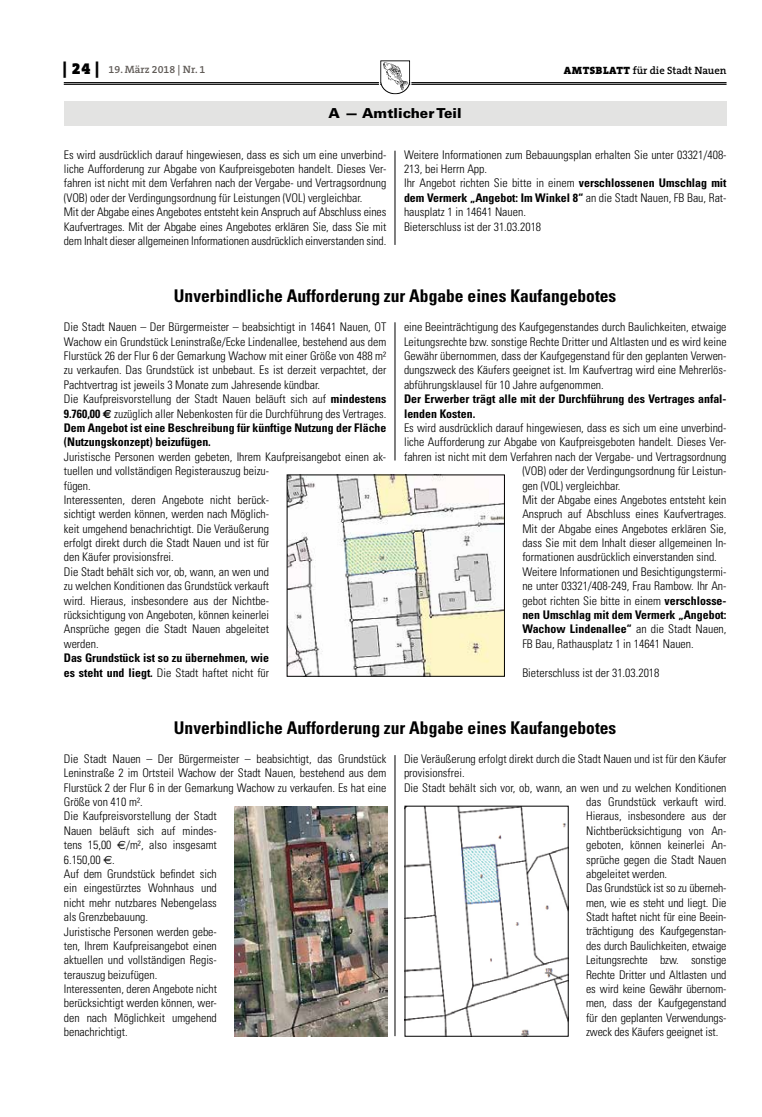
<style>
.page{position:relative;width:762px;height:1117px;background:#fff}
.page>*{position:absolute;margin:0;border:0;box-sizing:border-box;transform-origin:0 0}
.t1{font:700 condensed 17.5px "Univers";color:#000}
.t2{font:900 13.75px "Univers";letter-spacing:.005em;color:#000}
.t3{font:300 condensed 11.88px/14.4px "Univers";color:#000}
.t4{font:700 condensed 11.88px/14.4px "Univers";color:#000}
.t5{font:600 10.62px "The Serif B W6";color:#000}
.t6{font:600 10.62px "The Serif B W6";color:#615c58}
.s1{font-family:"The Serif B W9";font-weight:900;font-size:16.25px;color:#000}
.s2{font-family:"The Serif B W9";font-weight:900}
.s3{font-weight:700}
.s4{font-family:"Euro Sans Std";font-weight:700;font-stretch:normal}
.s5{font-weight:300}
.s6{font-family:"Euro Sans Std";font-weight:400;font-stretch:normal}
</style>
<div class="page">
<hr style="left:64px;top:82px;width:662px;height:1px;background:#000">
<hr style="left:64px;top:84px;width:662px;height:1px;background:#000">
<svg style="left:378px;top:60px;width:34px;height:35px"></svg>
<div style="left:64px;top:101px;width:662px;height:25px;background:#e3e3e2"></div>
<hr style="left:395px;top:151px;width:1px;height:94px;background:#000">
<img style="left:289px;top:476px;width:214px;height:198px">
<hr style="left:395px;top:322px;width:1px;height:138px;background:#000">
<img style="left:235px;top:806px;width:152px;height:230px">
<img style="left:407px;top:807px;width:159px;height:227px">
<hr style="left:395px;top:755px;width:1px;height:280px;background:#000">
<p class="t6" style="left:63px;top:63px;width:144px"><span class="s1">| 24 |</span> 19. März 2018 | Nr. 1</p>
<p class="t5" style="left:564px;top:63px;width:164px"><span class="s2">AMTSBLATT</span> für die Stadt Nauen</p>
<p class="t2" style="left:328px;top:104px;width:135px">A — Amtlicher Teil</p>
<p class="t3" style="left:64px;top:147px;width:324px">Es wird ausdrücklich darauf hingewiesen, dass es sich um eine unverbind&shy;liche Aufforderung zur Abgabe von Kaufpreisgeboten handelt. Dieses Ver&shy;fahren ist nicht mit dem Verfahren nach der Vergabe- und Vertragsordnung (VOB) oder der Verdingungsordnung für Leistungen (VOL) vergleichbar.<br>Mit der Abgabe eines Angebotes entsteht kein Anspruch auf Abschluss eines Kaufvertrages. Mit der Abgabe eines Angebotes erklären Sie, dass Sie mit dem Inhalt dieser allgemeinen Informationen ausdrücklich einverstanden sind.</p>
<p class="t3" style="left:404px;top:147px;width:324px">Weitere Informationen zum Bebauungsplan erhalten Sie unter 03321/408- 213, bei Herrn App.<br>Ihr Angebot richten Sie bitte in einem <span class="s3">verschlossenen Umschlag mit dem Vermerk „Angebot: Im Winkel 8“</span> an die Stadt Nauen, FB Bau, Rat&shy;hausplatz 1 in 14641 Nauen.<br>Bieterschluss ist der 31.03.2018</p>
<h1 class="t1" style="left:174px;top:285px;width:444px">Unverbindliche Aufforderung zur Abgabe eines Kaufangebotes</h1>
<p class="t3" style="left:64px;top:320px;width:324px">Die Stadt Nauen – Der Bürgermeister – beabsichtigt in 14641 Nauen, OT Wachow ein Grundstück Leninstraße/Ecke Lindenallee, bestehend aus dem Flurstück 26 der Flur 6 der Gemarkung Wachow mit einer Größe von 488 m² zu verkaufen. Das Grundstück ist unbebaut. Es ist derzeit verpachtet, der Pachtvertrag ist jeweils 3 Monate zum Jahresende kündbar.<br>Die Kaufpreisvorstellung der Stadt Nauen beläuft sich auf <span class="s3">mindestens 9.760,00</span> <span class="s4">€</span> zuzüglich aller Nebenkosten für die Durchführung des Vertrages.<br><span class="s3">Dem Angebot ist eine Beschreibung für künftige Nutzung der Fläche (Nutzungskonzept) beizufügen.</span></p>
<p class="t3" style="left:64px;top:449px;width:324px">Juristische Personen werden gebeten, Ihrem Kaufpreisangebot einen ak&shy;tuellen und vollständigen Registerauszug beizu-<br>fügen.<br>Interessenten, deren Angebote nicht berück-<br>sichtigt werden können, werden nach Möglich-<br>keit umgehend benachrichtigt. Die Veräußerung<br>erfolgt direkt durch die Stadt Nauen und ist für<br>den Käufer provisionsfrei.<br>Die Stadt behält sich vor, ob, wann, an wen und<br>zu welchen Konditionen das Grundstück verkauft<br>wird. Hieraus, insbesondere aus der Nichtbe-<br>rücksichtigung von Angeboten, können keinerlei<br>Ansprüche gegen die Stadt Nauen abgeleitet<br>werden.</p>
<p class="t4" style="left:64px;top:650px;width:207px">Das Grundstück ist so zu übernehmen, wie es steht und liegt. <span class="s5">Die Stadt haftet nicht für</span></p>
<p class="t3" style="left:404px;top:320px;width:324px;text-align:justify">eine Beeinträchtigung des Kaufgegenstandes durch Baulichkeiten, etwaige Leitungsrechte bzw. sonstige Rechte Dritter und Altlasten und es wird keine Gewähr übernommen, dass der Kaufgegenstand für den geplanten Verwen&shy;dungszweck des Käufers geeignet ist. Im Kaufvertrag wird eine Mehrerlös&shy;abführungsklausel für 10 Jahre aufgenommen.</p>
<p class="t4" style="left:404px;top:391px;width:324px">Der Erwerber trägt alle mit der Durchführung des Vertrages anfal&shy;lenden Kosten.</p>
<p class="t3" style="left:404px;top:420px;width:324px">Es wird ausdrücklich darauf hingewiesen, dass es sich um eine unverbind-</p>
<p class="t3" style="left:404px;top:435px;width:324px">liche Aufforderung zur Abgabe von Kaufpreisgeboten handelt. Dieses Ver-</p>
<p class="t3" style="left:404px;top:449px;width:324px">fahren ist nicht mit dem Verfahren nach der Vergabe- und Vertragsordnung</p>
<p class="t3" style="left:522px;top:463px;width:206px">(VOB) oder der Verdingungsordnung für Leistun-</p>
<p class="t3" style="left:522px;top:478px;width:100px">gen (VOL) vergleichbar.</p>
<p class="t3" style="left:522px;top:492px;width:206px">Mit der Abgabe eines Angebotes entsteht kein</p>
<p class="t3" style="left:522px;top:507px;width:206px">Anspruch auf Abschluss eines Kaufvertrages.</p>
<p class="t3" style="left:522px;top:521px;width:206px">Mit der Abgabe eines Angebotes erklären Sie,</p>
<p class="t3" style="left:522px;top:535px;width:206px">dass Sie mit dem Inhalt dieser allgemeinen In-</p>
<p class="t3" style="left:522px;top:550px;width:196px">formationen ausdrücklich einverstanden sind.</p>
<p class="t3" style="left:522px;top:564px;width:206px">Weitere Informationen und Besichtigungstermi-</p>
<p class="t3" style="left:522px;top:578px;width:206px">ne unter 03321/408-249, Frau Rambow. Ihr An-</p>
<p class="t3" style="left:522px;top:593px;width:206px">gebot richten Sie bitte in einem <span class="s3">verschlosse-</span></p>
<p class="t4" style="left:522px;top:607px;width:206px">nen Umschlag mit dem Vermerk „Angebot:</p>
<p class="t4" style="left:522px;top:622px;width:206px">Wachow Lindenallee“ <span class="s5">an die Stadt Nauen,</span></p>
<p class="t3" style="left:522px;top:636px;width:173px">FB Bau, Rathausplatz 1 in 14641 Nauen.</p>
<p class="t3" style="left:522px;top:665px;width:139px">Bieterschluss ist der 31.03.2018</p>
<h1 class="t1" style="left:174px;top:717px;width:444px">Unverbindliche Aufforderung zur Abgabe eines Kaufangebotes</h1>
<p class="t3" style="left:64px;top:751px;width:324px">Die Stadt Nauen – Der Bürgermeister – beabsichtigt, das Grundstück Leninstraße 2 im Ortsteil Wachow der Stadt Nauen, bestehend aus dem Flurstück 2 der Flur 6 in der Gemarkung Wachow zu verkaufen. Es hat eine Größe von 410 m².<br>Die Kaufpreisvorstellung der Stadt<br>Nauen beläuft sich auf mindes-<br>tens 15,00 <span class="s6">€</span>/m², also insgesamt<br>6.150,00 <span class="s6">€</span>.<br>Auf dem Grundstück befindet sich<br>ein eingestürztes Wohnhaus und<br>nicht mehr nutzbares Nebengelass<br>als Grenzbebauung.<br>Juristische Personen werden gebe-<br>ten, Ihrem Kaufpreisangebot einen<br>aktuellen und vollständigen Regis-<br>terauszug beizufügen.<br>Interessenten, deren Angebote nicht<br>berücksichtigt werden können, wer-<br>den nach Möglichkeit umgehend<br>benachrichtigt.</p>
<p class="t3" style="left:404px;top:751px;width:324px">Die Veräußerung erfolgt direkt durch die Stadt Nauen und ist für den Käufer</p>
<p class="t3" style="left:404px;top:765px;width:62px">provisionsfrei.</p>
<p class="t3" style="left:404px;top:780px;width:324px">Die Stadt behält sich vor, ob, wann, an wen und zu welchen Konditionen</p>
<p class="t3" style="left:586px;top:794px;width:142px">das Grundstück verkauft wird.</p>
<p class="t3" style="left:586px;top:808px;width:142px">Hieraus, insbesondere aus der</p>
<p class="t3" style="left:586px;top:823px;width:142px">Nichtberücksichtigung von An-</p>
<p class="t3" style="left:586px;top:837px;width:142px">geboten, können keinerlei An-</p>
<p class="t3" style="left:586px;top:852px;width:142px">sprüche gegen die Stadt Nauen</p>
<p class="t3" style="left:586px;top:866px;width:83px">abgeleitet werden.</p>
<p class="t3" style="left:586px;top:880px;width:142px">Das Grundstück ist so zu überneh-</p>
<p class="t3" style="left:586px;top:895px;width:142px">men, wie es steht und liegt. Die</p>
<p class="t3" style="left:586px;top:909px;width:142px">Stadt haftet nicht für eine Beein-</p>
<p class="t3" style="left:586px;top:923px;width:142px">trächtigung des Kaufgegenstan-</p>
<p class="t3" style="left:586px;top:938px;width:142px">des durch Baulichkeiten, etwaige</p>
<p class="t3" style="left:586px;top:952px;width:142px">Leitungsrechte bzw. sonstige</p>
<p class="t3" style="left:586px;top:967px;width:142px">Rechte Dritter und Altlasten und</p>
<p class="t3" style="left:586px;top:981px;width:142px">es wird keine Gewähr übernom-</p>
<p class="t3" style="left:586px;top:995px;width:142px">men, dass der Kaufgegenstand</p>
<p class="t3" style="left:586px;top:1010px;width:142px">für den geplanten Verwendungs-</p>
<p class="t3" style="left:586px;top:1024px;width:134px">zweck des Käufers geeignet ist.</p>
</div>
